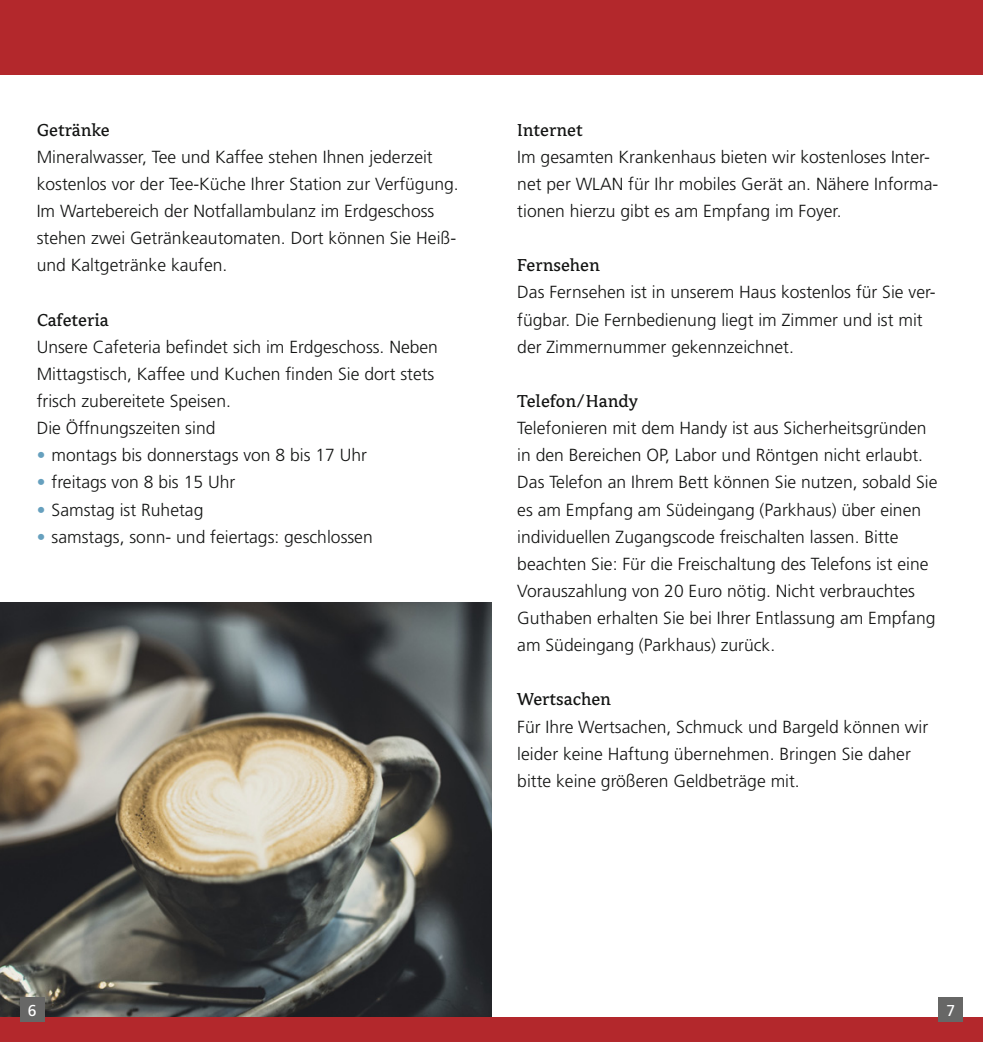
<style>
.page{position:relative;width:983px;height:1042px;background:#fff}
.page>*{position:absolute;margin:0;border:0;box-sizing:border-box;transform-origin:0 0}
.t1{font:19.25px "Avance Pro";color:#131413}
.t2{font:300 17.5px/27.1px "Frutiger LT Std";color:#131413}
.t3{font:15.75px "Frutiger LT Std";color:#fff}
.s1{font-weight:900;color:#66a0be}
</style>
<div class="page">
<img style="left:0;top:603px;width:491px;height:414px">
<div style="left:0;top:0;width:982px;height:74px;background:#b3282c"></div>
<div style="left:0;top:1017px;width:982px;height:25px;background:#b3282c"></div>
<div style="left:20px;top:997px;width:25px;height:25px;background:#676766"></div>
<div style="left:938px;top:997px;width:24px;height:25px;background:#676766"></div>
<p class="t1" style="left:37px;top:122px;width:74px">Getränke</p>
<p class="t2" style="left:37px;top:144px;width:423px">Mineralwasser, Tee und Kaffee stehen Ihnen jederzeit kostenlos vor der Tee-Küche Ihrer Station zur Verfügung.<br>Im Wartebereich der Notfallambulanz im Erdgeschoss stehen zwei Getränkeautomaten. Dort können Sie Heiß&shy;und Kaltgetränke kaufen.</p>
<p class="t1" style="left:37px;top:312px;width:73px">Cafeteria</p>
<p class="t2" style="left:37px;top:334px;width:402px">Unsere Cafeteria befindet sich im Erdgeschoss. Neben Mittagstisch, Kaffee und Kuchen finden Sie dort stets frisch zubereitete Speisen.<br>Die Öffnungszeiten sind</p>
<p class="t2" style="left:37px;top:442px;width:332px"><span class="s1">•</span> montags bis donnerstags von 8 bis 17 Uhr</p>
<p class="t2" style="left:37px;top:470px;width:200px"><span class="s1">•</span> freitags von 8 bis 15 Uhr</p>
<p class="t2" style="left:37px;top:497px;width:168px"><span class="s1">•</span> Samstag ist Ruhetag</p>
<p class="t2" style="left:37px;top:524px;width:337px"><span class="s1">•</span> samstags, sonn- und feiertags: geschlossen</p>
<p class="t1" style="left:517px;top:122px;width:67px">Internet</p>
<p class="t2" style="left:517px;top:144px;width:422px">Im gesamten Krankenhaus bieten wir kostenloses Inter&shy;net per WLAN für Ihr mobiles Gerät an. Nähere Informa&shy;tionen hierzu gibt es am Empfang im Foyer.</p>
<p class="t1" style="left:517px;top:258px;width:84px">Fernsehen</p>
<p class="t2" style="left:517px;top:280px;width:420px">Das Fernsehen ist in unserem Haus kostenlos für Sie ver&shy;fügbar. Die Fernbedienung liegt im Zimmer und ist mit der Zimmernummer gekennzeichnet.</p>
<p class="t1" style="left:517px;top:393px;width:122px">Telefon/Handy</p>
<p class="t2" style="left:517px;top:415px;width:421px">Telefonieren mit dem Handy ist aus Sicherheitsgründen in den Bereichen OP, Labor und Röntgen nicht erlaubt.<br>Das Telefon an Ihrem Bett können Sie nutzen, sobald Sie es am Empfang am Südeingang (Parkhaus) über einen individuellen Zugangscode freischalten lassen. Bitte beachten Sie: Für die Freischaltung des Telefons ist eine Vorauszahlung von 20 Euro nötig. Nicht verbrauchtes Guthaben erhalten Sie bei Ihrer Entlassung am Empfang am Südeingang (Parkhaus) zurück.</p>
<p class="t1" style="left:517px;top:692px;width:95px">Wertsachen</p>
<p class="t2" style="left:517px;top:714px;width:412px">Für Ihre Wertsachen, Schmuck und Bargeld können wir leider keine Haftung übernehmen. Bringen Sie daher bitte keine größeren Geldbeträge mit.</p>
<p class="t3" style="left:28px;top:1002px;width:10px">6</p>
<p class="t3" style="left:946px;top:1002px;width:10px">7</p>
</div>
